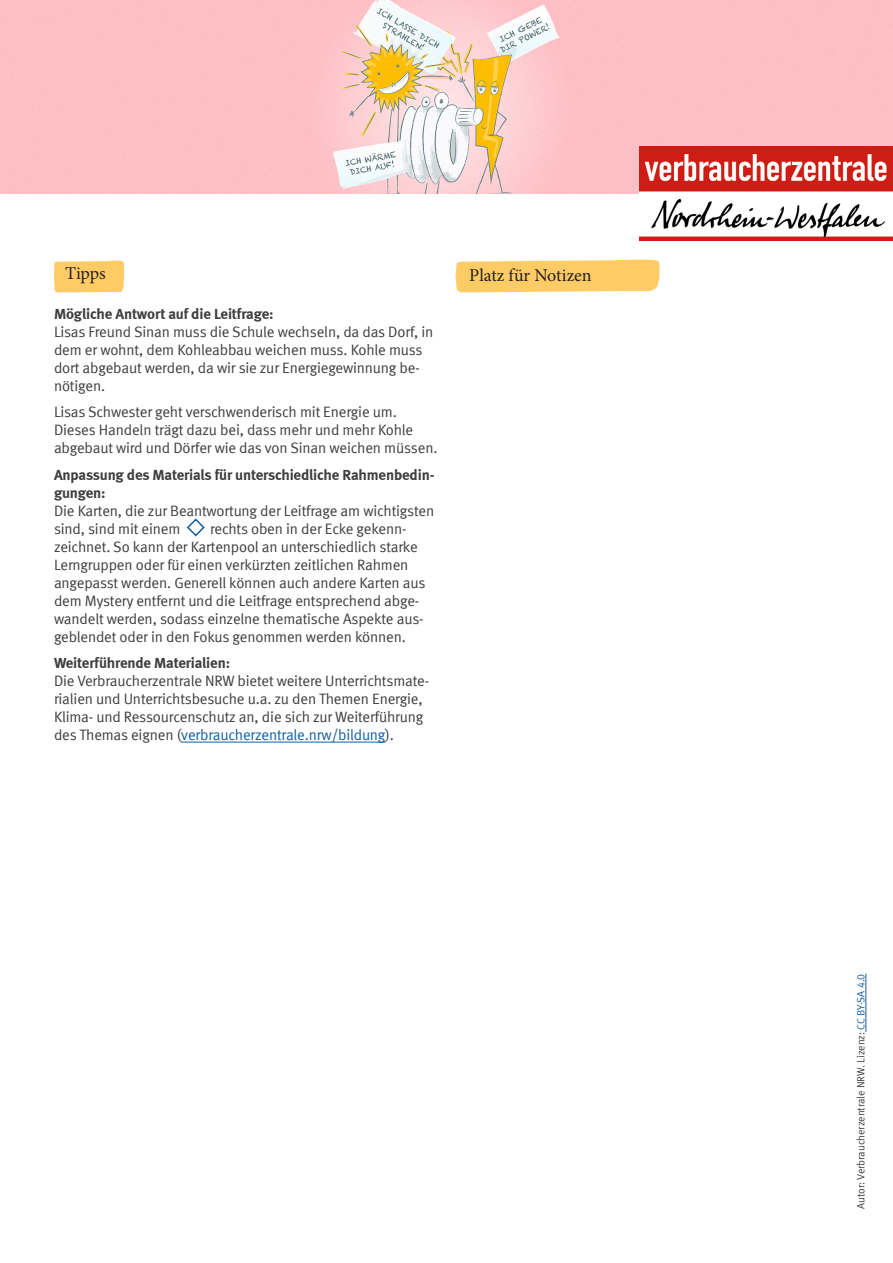
<style>
.page{position:relative;width:893px;height:1263px;background:#fff}
.page>*{position:absolute;margin:0;border:0;box-sizing:border-box;transform-origin:0 0}
.t1{font:18px "Minion Pro";color:#231f20}
.t2{font:15px/18px "Meta Normal";letter-spacing:-.01em;color:#3e3e3f}
.t3{font:700 15px/18px "Meta";letter-spacing:-.01em;color:#3e3e3f}
.t4{font:10.5px "Meta Normal LF";color:#3e3e3f}
.s1{color:#175d9e}
</style>
<div class="page">
<img style="left:1px;top:0;width:892px;height:194px">
<img style="left:639px;top:147px;width:253px;height:93px">
<hr style="left:866px;top:974px;width:1px;height:58px;background:#175d9e">
<hr style="left:181px;top:742px;width:204px;height:1px;background:#175d9e">
<svg style="left:186px;top:518px;width:19px;height:19px"></svg>
<svg style="left:455px;top:259px;width:205px;height:33px;background:#fecf70"></svg>
<svg style="left:54px;top:260px;width:70px;height:32px;background:#fecd6b"></svg>
<p class="t1" style="left:65px;top:261px;width:42px">Tipps</p>
<p class="t1" style="left:469px;top:263px;width:124px">Platz für Notizen</p>
<p class="t3" style="left:54px;top:304px;width:221px">Mögliche Antwort auf die Leitfrage:</p>
<p class="t2" style="left:54px;top:322px;width:381px">Lisas Freund Sinan muss die Schule wechseln, da das Dorf, in dem er wohnt, dem Kohleabbau weichen muss. Kohle muss dort abgebaut werden, da wir sie zur Energiegewinnung be&shy;nötigen.</p>
<p class="t2" style="left:54px;top:403px;width:385px">Lisas Schwester geht verschwenderisch mit Energie um.<br>Dieses Handeln trägt dazu bei, dass mehr und mehr Kohle abgebaut wird und Dörfer wie das von Sinan weichen müssen.</p>
<p class="t3" style="left:54px;top:465px;width:382px">Anpassung des Materials für unterschiedliche Rahmenbedin&shy;gungen:</p>
<p class="t2" style="left:54px;top:501px;width:382px">Die Karten, die zur Beantwortung der Leitfrage am wichtigsten sind, sind mit einem</p>
<p class="t2" style="left:54px;top:519px;width:373px;text-indent:156px">rechts oben in der Ecke gekenn&shy;zeichnet. So kann der Kartenpool an unterschiedlich starke Lerngruppen oder für einen verkürzten zeitlichen Rahmen angepasst werden. Generell können auch andere Karten aus dem Mystery entfernt und die Leitfrage entsprechend abge&shy;wandelt werden, sodass einzelne thematische Aspekte aus&shy;geblendet oder in den Fokus genommen werden können.</p>
<p class="t3" style="left:54px;top:654px;width:178px">Weiterführende Materialien:</p>
<p class="t2" style="left:54px;top:672px;width:377px">Die Verbraucherzentrale NRW bietet weitere Unterrichtsmate&shy;rialien und Unterrichtsbesuche u.a. zu den Themen Energie, Klima- und Ressourcenschutz an, die sich zur Weiterführung des Themas eignen (<span class="s1">verbraucherzentrale.nrw/bildung</span>).</p>
<p class="t4" style="left:855px;top:1209px;width:237px;rotate:-90deg">Autor: Verbraucherzentrale NRW. Lizenz: <span class="s1">CC BY-SA 4.0</span></p>
</div>
